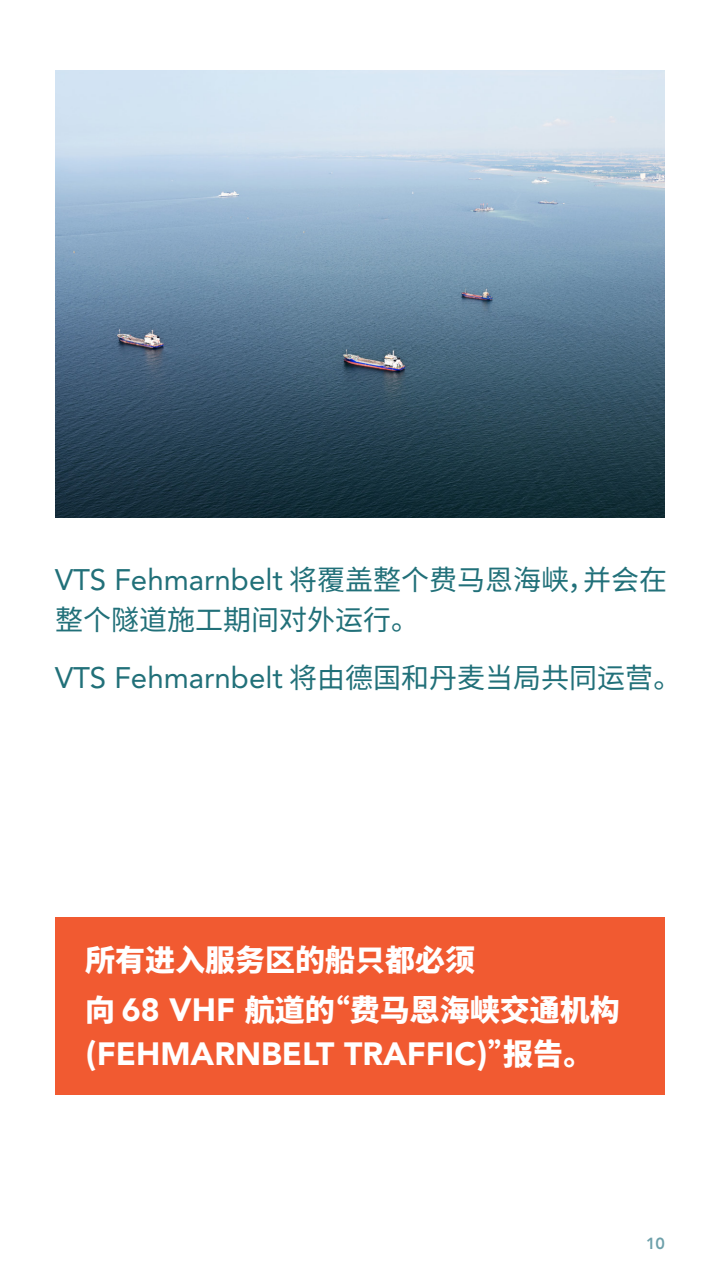
<style>
.page{position:relative;width:720px;height:1280px;background:#fff}
.page>*{position:absolute;margin:0;border:0;box-sizing:border-box;transform-origin:0 0}
._4_Brød{font:900 32px "Avenir LT Std";color:#fff}
._4_Brød-2{font:900 30px "Noto Sans CJ Ksc";color:#fff}
.Body{font:29.5px "Avenir LT Std";color:#217079}
.Body-2{font:28px "Noto Sans CJ Ksc";color:#217079}
.t1{font:800 16px "Avenir LT Std";color:#6da0aa}
.s1{font-family:"Noto Sans CJ Ksc";font-size:28px}
.s2{font-family:"Avenir LT Std";font-size:32px}
.s3{font-family:"Noto Sans CJ Ksc";font-size:30px}
</style>
<div class="page">
<img style="left:55px;top:70px;width:610px;height:447px">
<div style="left:55px;top:917px;width:610px;height:178px;background:#f15a31"></div>
<p class="Body" style="left:55px;top:562px;width:614px">VTS Fehmarnbelt <span class="s1">将覆盖整个费马恩海峡，并会在</span></p>
<p class="Body-2" style="left:55px;top:604px;width:366px">整个隧道施工期间对外运行。</p>
<p class="Body" style="left:55px;top:660px;width:628px">VTS Fehmarnbelt <span class="s1">将由德国和丹麦当局共同运营。</span></p>
<p class="_4_Brød-2" style="left:85px;top:943px;width:391px">所有进入服务区的船只都必须</p>
<p class="_4_Brød-2" style="left:85px;top:993px;width:536px">向 <span class="s2">68 VHF</span> 航道的“费马恩海峡交通机构</p>
<p class="_4_Brød" style="left:85px;top:1034px;width:510px"><span class="s3">(</span>FEHMARNBELT TRAFFIC<span class="s3">)”报告。</span></p>
<p class="t1" style="left:646px;top:1234px;width:20px">10</p>
</div>
